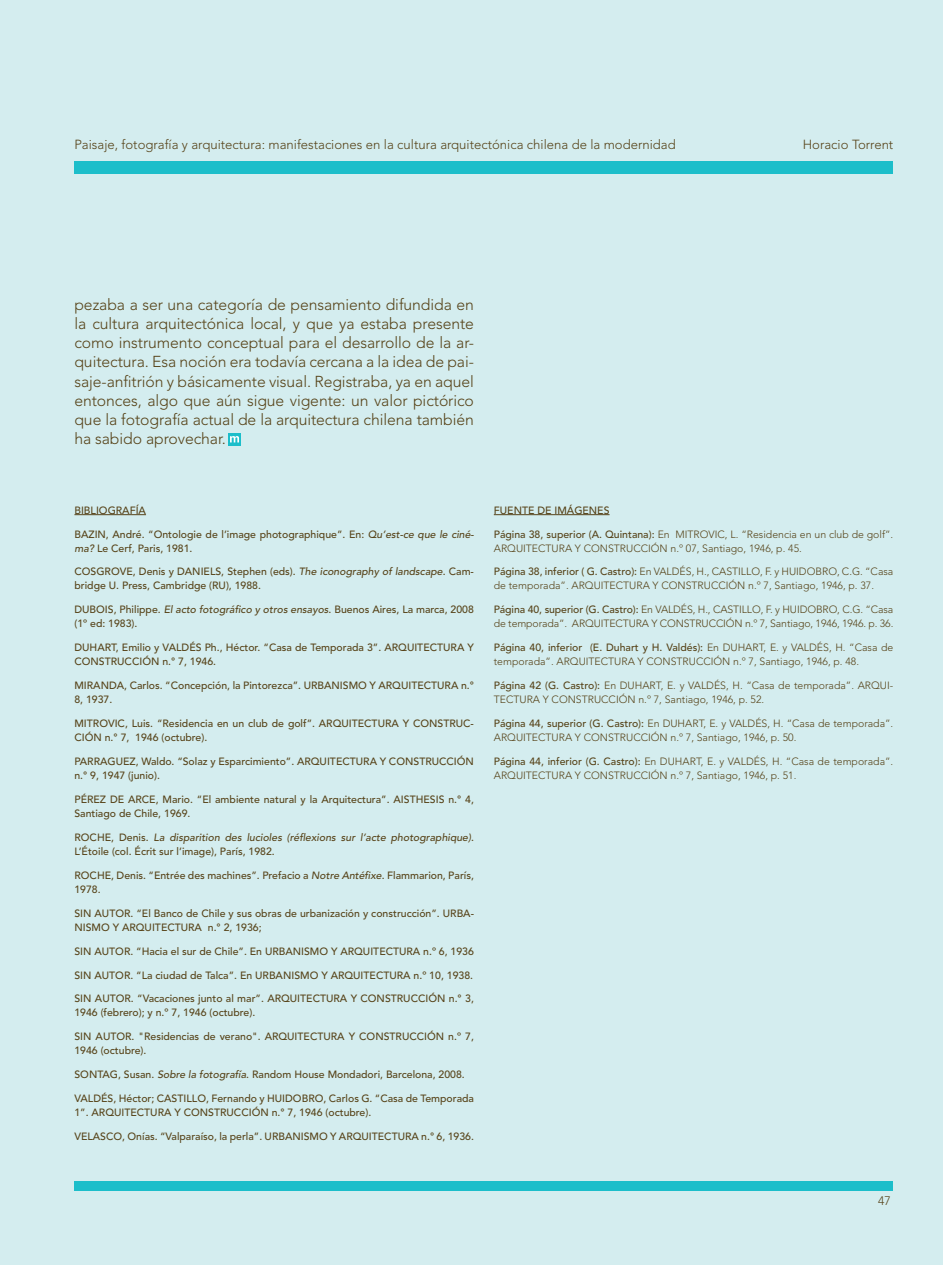
<style>
.page{position:relative;width:943px;height:1265px;background:#d4edef}
.page>*{position:absolute;margin:0;border:0;box-sizing:border-box;transform-origin:0 0}
.t1{font:300 15.75px/19.2px "Avenir LT Std";letter-spacing:-.005em;color:#574319;text-align:justify}
.t2{font:300 13.12px "Avenir LT Std";color:#574319}
.t3{font:300 12.25px "Avenir LT Std";color:#574319}
.t4{font:500 10.5px/14px "Avenir LT Std";color:#574319}
.t5{font:300 10.5px/14px "Avenir LT Std";color:#574319}
.t6{font:italic 500 10.5px/14px "Avenir LT Std";color:#574319}
.s1{font-style:italic}
.s2{font-style:normal}
.s3{font-weight:500}
</style>
<div class="page">
<div style="left:74px;top:1181px;width:819px;height:10px;background:#1cbeca"></div>
<div style="left:74px;top:161px;width:819px;height:12px;background:#1cbeca"></div>
<hr style="left:74px;top:514px;width:72px;height:1px;background:#574319">
<hr style="left:494px;top:514px;width:115px;height:1px;background:#574319">
<div style="left:228px;top:433px;width:13px;height:13px;background:#1cbeca"></div>
<svg style="left:230px;top:436px;width:9px;height:6px"></svg>
<p class="t2" style="left:74px;top:137px;width:603px">Paisaje, fotografía y arquitectura: manifestaciones en la cultura arquitectónica chilena de la modernidad</p>
<p class="t2" style="left:802px;top:137px;width:92px">Horacio Torrent</p>
<p class="t1" style="left:74px;top:295px;width:401px">pezaba a ser una categoría de pensamiento difundida en la cultura arquitectónica local, y que ya estaba presente como instrumento conceptual para el desarrollo de la ar&shy;quitectura. Esa noción era todavía cercana a la idea de pai&shy;saje-anfitrión y básicamente visual. Registraba, ya en aquel entonces, algo que aún sigue vigente: un valor pictórico que la fotografía actual de la arquitectura chilena también ha sabido aprovechar.</p>
<p class="t4" style="left:74px;top:503px;width:73px">BIBLIOGRAFÍA</p>
<p class="t4" style="left:74px;top:527px;width:401px">BAZIN, André. “Ontologie de l’image photographique”. En: <span class="s1">Qu’est-ce que le ciné&shy;ma?</span> Le Cerf, Paris, 1981.</p>
<p class="t4" style="left:74px;top:565px;width:401px">COSGROVE, Denis y DANIELS, Stephen (eds). <span class="s1">The iconography of landscape</span>. Cam&shy;bridge U. Press, Cambridge (RU), 1988.</p>
<p class="t4" style="left:74px;top:603px;width:401px">DUBOIS, Philippe. <span class="s1">El acto fotográfico y otros ensayos</span>. Buenos Aires, La marca, 2008 (1º ed: 1983).</p>
<p class="t4" style="left:74px;top:641px;width:401px">DUHART, Emilio y VALDÉS Ph., Héctor. “Casa de Temporada 3”. ARQUITECTURA Y<br>CONSTRUCCIÓN n.° 7, 1946.</p>
<p class="t4" style="left:74px;top:679px;width:401px">MIRANDA, Carlos. “Concepción, la Pintorezca”. URBANISMO Y ARQUITECTURA n.°<br>8, 1937.</p>
<p class="t4" style="left:74px;top:717px;width:401px">MITROVIC, Luis. “Residencia en un club de golf”. ARQUITECTURA Y CONSTRUC-<br>CIÓN n.° 7, 1946 (octubre).</p>
<p class="t4" style="left:74px;top:755px;width:401px">PARRAGUEZ, Waldo. “Solaz y Esparcimiento”. ARQUITECTURA Y CONSTRUCCIÓN n.° 9, 1947 (junio).</p>
<p class="t4" style="left:74px;top:793px;width:401px">PÉREZ DE ARCE, Mario. “El ambiente natural y la Arquitectura”. AISTHESIS n.° 4,<br>Santiago de Chile, 1969.</p>
<p class="t6" style="left:74px;top:830px;width:401px"><span class="s2">ROCHE, Denis.</span> La disparition des lucioles (réflexions sur l’acte photographique)<span class="s2">.<br>L’Étoile (col. Écrit sur l’image), París, 1982.</span></p>
<p class="t4" style="left:74px;top:868px;width:401px">ROCHE, Denis. “Entrée des machines”. Prefacio a <span class="s1">Notre Antéfixe</span>. Flammarion, París,<br>1978.</p>
<p class="t4" style="left:74px;top:906px;width:401px">SIN AUTOR. “El Banco de Chile y sus obras de urbanización y construcción”. URBA-<br>NISMO Y ARQUITECTURA n.° 2, 1936;</p>
<p class="t4" style="left:74px;top:944px;width:401px">SIN AUTOR. “Hacia el sur de Chile”. En URBANISMO Y ARQUITECTURA n.º 6, 1936</p>
<p class="t4" style="left:74px;top:968px;width:400px">SIN AUTOR. “La ciudad de Talca”. En URBANISMO Y ARQUITECTURA n.º 10, 1938.</p>
<p class="t4" style="left:74px;top:992px;width:401px">SIN AUTOR. “Vacaciones junto al mar”. ARQUITECTURA Y CONSTRUCCIÓN n.° 3,<br>1946 (febrero); y n.º 7, 1946 (octubre).</p>
<p class="t4" style="left:74px;top:1030px;width:401px">SIN AUTOR. "Residencias de verano". ARQUITECTURA Y CONSTRUCCIÓN n.º 7,<br>1946 (octubre).</p>
<p class="t4" style="left:74px;top:1068px;width:392px">SONTAG, Susan. <span class="s1">Sobre la fotografía</span>. Random House Mondadori, Barcelona, 2008.</p>
<p class="t4" style="left:74px;top:1092px;width:401px">VALDÉS, Héctor; CASTILLO, Fernando y HUIDOBRO, Carlos G. “Casa de Temporada<br>1”. ARQUITECTURA Y CONSTRUCCIÓN n.° 7, 1946 (octubre).</p>
<p class="t4" style="left:74px;top:1130px;width:401px">VELASCO, Onías. “Valparaíso, la perla”. URBANISMO Y ARQUITECTURA n.° 6, 1936.</p>
<p class="t4" style="left:494px;top:503px;width:117px">FUENTE DE IMÁGENES</p>
<p class="t5" style="left:494px;top:527px;width:401px"><span class="s3">Página 38, superior (A. Quintana):</span> En MITROVIC, L. “Residencia en un club de golf”.<br>ARQUITECTURA Y CONSTRUCCIÓN n.º 07, Santiago, 1946, p. 45.</p>
<p class="t5" style="left:494px;top:565px;width:401px"><span class="s3">Página 38, inferior ( G. Castro):</span> En VALDÉS, H., CASTILLO, F. y HUIDOBRO, C.G. “Casa de temporada”. ARQUITECTURA Y CONSTRUCCIÓN n.º 7, Santiago, 1946, p. 37.</p>
<p class="t5" style="left:494px;top:603px;width:401px"><span class="s3">Página 40, superior (G. Castro):</span> En VALDÉS, H., CASTILLO, F. y HUIDOBRO, C.G. “Casa de temporada”. ARQUITECTURA Y CONSTRUCCIÓN n.º 7, Santiago, 1946, 1946. p. 36.</p>
<p class="t5" style="left:494px;top:641px;width:401px"><span class="s3">Página 40, inferior (E. Duhart y H. Valdés):</span> En DUHART, E. y VALDÉS, H. “Casa de temporada”. ARQUITECTURA Y CONSTRUCCIÓN n.º 7, Santiago, 1946, p. 48.</p>
<p class="t5" style="left:494px;top:679px;width:401px"><span class="s3">Página 42 (G. Castro):</span> En DUHART, E. y VALDÉS, H. “Casa de temporada”. ARQUI-<br>TECTURA Y CONSTRUCCIÓN n.º 7, Santiago, 1946, p. 52.</p>
<p class="t5" style="left:494px;top:717px;width:401px"><span class="s3">Página 44, superior (G. Castro):</span> En DUHART, E. y VALDÉS, H. “Casa de temporada”.<br>ARQUITECTURA Y CONSTRUCCIÓN n.º 7, Santiago, 1946, p. 50.</p>
<p class="t5" style="left:494px;top:754px;width:401px"><span class="s3">Página 44, inferior (G. Castro):</span> En DUHART, E. y VALDÉS, H. “Casa de temporada”.<br>ARQUITECTURA Y CONSTRUCCIÓN n.º 7, Santiago, 1946, p. 51.</p>
<p class="t3" style="left:878px;top:1194px;width:14px">47</p>
</div>
